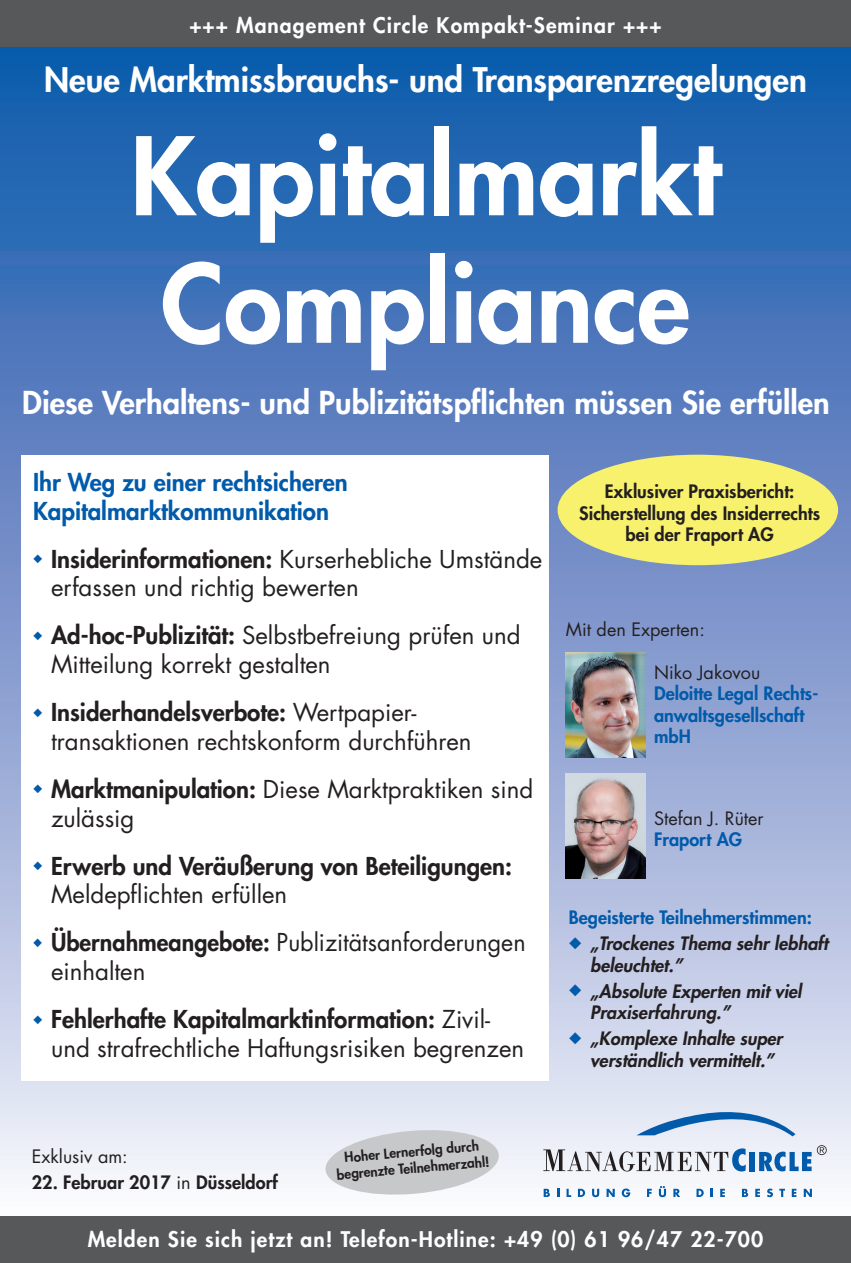
<style>
.page{position:relative;width:851px;height:1263px;background:#fff}
.page>*{position:absolute;margin:0;border:0;box-sizing:border-box;transform-origin:0 0}
.AbsatzTitelseiteTite{font:800 105px/127.5px "Futura Std";color:#fff}
.AbsatzTitelseiteTite-2{font:800 33px "Futura Std";color:#fff}
.AbsatzTitelseiteTite-3{font:800 30.75px "Futura Std";color:#fff}
.AbsatzTitelseiteThem{font:24px/28.8px "Futura Std";color:#231f20}
.AbsatzTitelseiteThem-2{font:800 24px/28.8px "Futura Std";color:#231f20}
.AbsatzTitelseiteThem-3{font:800 24px/28.8px "Futura Std";color:#015aaa}
.AbsatzTitelseiteBalk{font:800 21px "Futura Std";letter-spacing:.05em;color:#fff}
.AbsatzTitelseiteBlic{font:italic 800 18px/21.6px "Futura Std";color:#231f20}
.AbsatzTitelseiteBlic-2{font:800 18px/21.6px "Futura Std";color:#231f20;text-align:center}
.AbsatzTitelseiteRefe{font:800 18px/21.6px "Futura Std";color:#015aaa}
.AbsatzTitelseiteRefe-2{font:18px "Futura Std";color:#231f20}
.AbsatzTitelseiteBlic-3{font:800 18px "Futura Std";color:#015aaa}
.AbsatzTitelseiteTerm{font:800 18px "Futura Std";color:#231f20}
.AbsatzTitelseiteTerm-2{font:18px "Futura Std";color:#231f20}
.AbsatzTitelseiteBlic-4{font:800 13.5px/16.5px "Futura Std";color:#231f20;text-align:center}
.s1{font-weight:800}
.s2{font-weight:400}
.s3{color:#015aaa}
</style>
<div class="page">
<div style="left:0;top:37px;width:850px;height:1183px;background:linear-gradient(to bottom,#0a4ea6,#f9eff9)"></div>
<div style="left:21px;top:455px;width:528px;height:625px;background:#fff"></div>
<div style="left:0;top:0;width:850px;height:47px;background:#57585a"></div>
<div style="left:0;top:1216px;width:850px;height:47px;background:#57585a"></div>
<svg style="left:324px;top:1127px;width:176px;height:71px"></svg>
<div style="left:749px;top:1152px;width:6px;height:19px;background:#015aaa"></div>
<svg style="left:759px;top:1145px;width:67px;height:26px"></svg>
<svg style="left:543px;top:1148px;width:202px;height:23px"></svg>
<svg style="left:636px;top:1098px;width:159px;height:38px;background:#bccfe7"></svg>
<svg style="left:543px;top:1189px;width:7px;height:8px"></svg>
<svg style="left:557px;top:1189px;width:2px;height:8px"></svg>
<svg style="left:566px;top:1189px;width:5px;height:8px"></svg>
<svg style="left:578px;top:1189px;width:7px;height:8px"></svg>
<svg style="left:592px;top:1189px;width:7px;height:8px"></svg>
<svg style="left:606px;top:1189px;width:8px;height:8px"></svg>
<svg style="left:621px;top:1188px;width:9px;height:9px"></svg>
<svg style="left:647px;top:1189px;width:4px;height:8px"></svg>
<svg style="left:658px;top:1186px;width:8px;height:11px"></svg>
<svg style="left:673px;top:1189px;width:7px;height:8px"></svg>
<svg style="left:696px;top:1189px;width:7px;height:8px"></svg>
<svg style="left:710px;top:1189px;width:2px;height:8px"></svg>
<svg style="left:720px;top:1189px;width:4px;height:8px"></svg>
<svg style="left:741px;top:1189px;width:7px;height:8px"></svg>
<svg style="left:755px;top:1189px;width:4px;height:8px"></svg>
<svg style="left:766px;top:1188px;width:6px;height:9px"></svg>
<svg style="left:779px;top:1189px;width:5px;height:8px"></svg>
<svg style="left:791px;top:1189px;width:5px;height:8px"></svg>
<svg style="left:803px;top:1189px;width:8px;height:8px"></svg>
<img style="left:566px;top:653px;width:79px;height:104px">
<img style="left:566px;top:774px;width:79px;height:104px">
<div style="left:557px;top:455px;width:281px;height:110px;background:#f7f16e;border-radius:50%"></div>
<p class="AbsatzTitelseiteBalk" style="left:189px;top:12px;width:473px">+++ Management Circle Kompakt-Seminar +++</p>
<p class="AbsatzTitelseiteTite-2" style="left:44px;top:59px;width:764px">Neue Marktmissbrauchs- und Transparenzregelungen</p>
<p class="AbsatzTitelseiteTite" style="left:130px;top:113px;width:591px">Kapitalmarkt<br>Compliance</p>
<p class="AbsatzTitelseiteTite-3" style="left:22px;top:383px;width:809px">Diese Verhaltens- und Publizitätspflichten müssen Sie erfüllen</p>
<p class="AbsatzTitelseiteThem-3" style="left:33px;top:468px;width:316px">Ihr Weg zu einer rechtsicheren<br>Kapitalmarktkommunikation</p>
<p class="AbsatzTitelseiteThem" style="left:51px;top:545px;width:492px;text-indent:-18px"><sup>◆</sup> <span class="s1">Insiderinformationen:</span> Kurserhebliche Umstände erfassen und richtig bewerten</p>
<p class="AbsatzTitelseiteThem" style="left:51px;top:621px;width:471px;text-indent:-18px"><sup>◆</sup> <span class="s1">Ad-hoc-Publizität:</span> Selbstbefreiung prüfen und<br>Mitteilung korrekt gestalten</p>
<p class="AbsatzTitelseiteThem" style="left:51px;top:698px;width:422px;text-indent:-18px"><sup>◆</sup> <span class="s1">Insiderhandelsverbote:</span> Wertpapier&shy;transaktionen rechtskonform durchführen</p>
<p class="AbsatzTitelseiteThem" style="left:51px;top:775px;width:483px;text-indent:-18px"><sup>◆</sup> <span class="s1">Marktmanipulation:</span> Diese Marktpraktiken sind zulässig</p>
<p class="AbsatzTitelseiteThem-2" style="left:51px;top:851px;width:462px;text-indent:-18px"><sup>◆</sup> Erwerb und Veräußerung von Beteiligungen:<br><span class="s2">Meldepflichten erfüllen</span></p>
<p class="AbsatzTitelseiteThem" style="left:51px;top:928px;width:476px;text-indent:-18px"><sup>◆</sup> <span class="s1">Übernahmeangebote:</span> Publizitätsanforderungen einhalten</p>
<p class="AbsatzTitelseiteThem" style="left:51px;top:1005px;width:474px;text-indent:-18px"><sup>◆</sup> <span class="s1">Fehlerhafte Kapitalmarktinformation:</span> Zivil&shy;und strafrechtliche Haftungsrisiken begrenzen</p>
<p class="AbsatzTitelseiteBlic-2" style="left:579px;top:481px;width:242px">Exklusiver Praxisbericht:<br>Sicherstellung des Insiderrechts bei der Fraport AG</p>
<p class="AbsatzTitelseiteRefe-2" style="left:566px;top:618px;width:140px">Mit den Experten:</p>
<p class="AbsatzTitelseiteRefe-2" style="left:654px;top:660px;width:108px">Niko Jakovou</p>
<p class="AbsatzTitelseiteRefe" style="left:654px;top:683px;width:166px">Deloitte Legal Rechts&shy;anwaltsgesellschaft mbH</p>
<p class="AbsatzTitelseiteRefe-2" style="left:654px;top:806px;width:111px">Stefan J. Rüter</p>
<p class="AbsatzTitelseiteRefe" style="left:654px;top:829px;width:90px">Fraport AG</p>
<p class="AbsatzTitelseiteBlic-3" style="left:569px;top:906px;width:244px">Begeisterte Teilnehmerstimmen:</p>
<p class="AbsatzTitelseiteBlic" style="left:590px;top:933px;width:239px;text-indent:-21px"><span class="s3">◆</span> „Trockenes Thema sehr lebhaft beleuchtet.”</p>
<p class="AbsatzTitelseiteBlic" style="left:590px;top:980px;width:213px;text-indent:-21px"><span class="s3">◆</span> „Absolute Experten mit viel<br>Praxiserfahrung.”</p>
<p class="AbsatzTitelseiteBlic" style="left:590px;top:1028px;width:194px;text-indent:-21px"><span class="s3">◆</span> „Komplexe Inhalte super verständlich vermittelt.”</p>
<p class="AbsatzTitelseiteTerm-2" style="left:32px;top:1144px;width:97px">Exklusiv am:</p>
<p class="AbsatzTitelseiteTerm" style="left:32px;top:1170px;width:248px">22. Februar 2017 <span class="s2">in</span> Düsseldorf</p>
<p class="AbsatzTitelseiteBlic-4" style="left:334px;top:1150px;width:155px;rotate:-5deg">Hoher Lernerfolg durch begrenzte Teilnehmerzahl!</p>
<p class="AbsatzTitelseiteBalk" style="left:88px;top:1226px;width:677px">Melden Sie sich jetzt an! Telefon-Hotline: +49 (0) 61 96/47 22-700</p>
</div>
